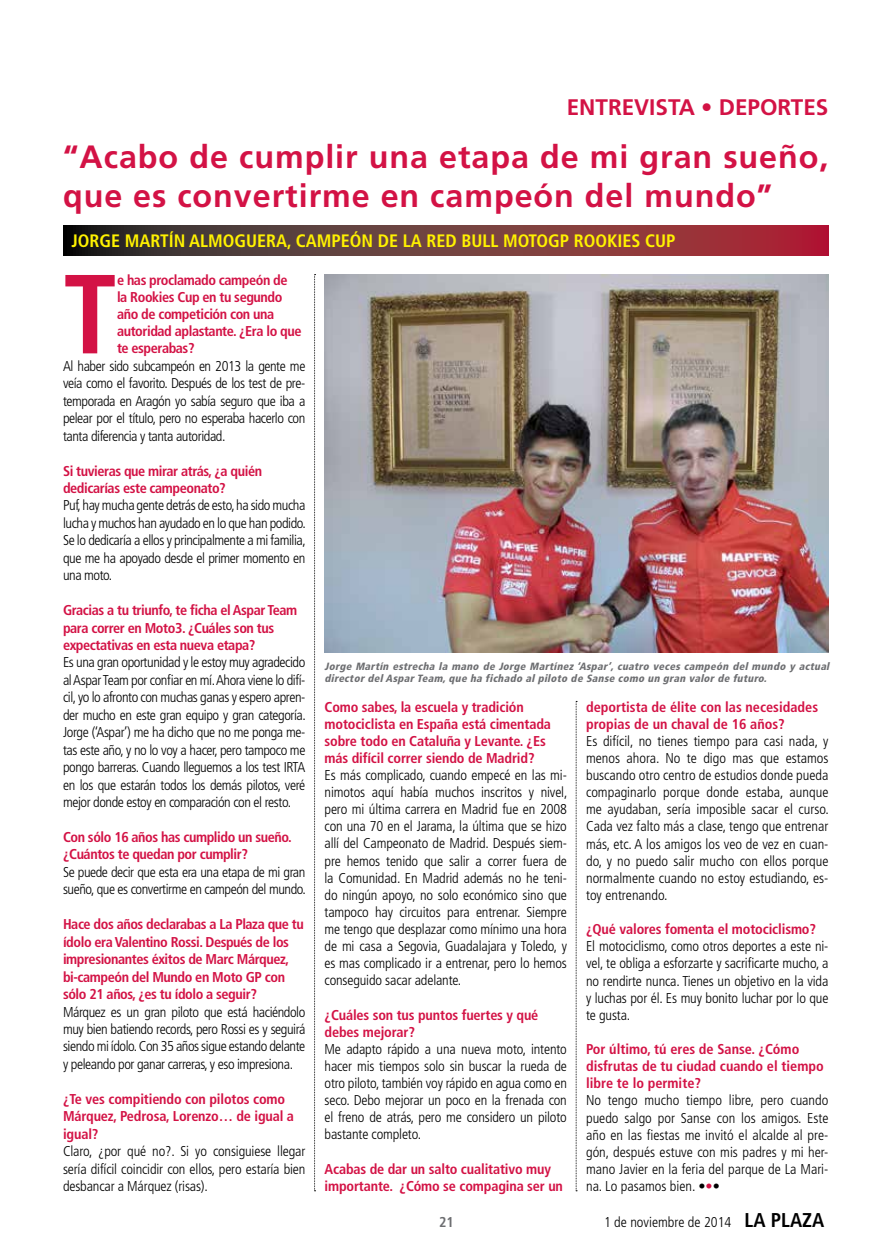
<style>
.page{position:relative;width:893px;height:1255px;background:#fff}
.page>*{position:absolute;margin:0;border:0;box-sizing:border-box;transform-origin:0 0}
.t1{font:700 condensed 112.2px "Frutiger LT Std";color:#d31245}
.t2{font:700 32.25px/38.7px "Frutiger LT Std";letter-spacing:.03em;color:#d31245}
.t3{font:700 22.5px "Frutiger LT Std";color:#d31245}
.t4{font:700 condensed 18px "Frutiger LT Std";color:#fff200}
.t5{font:300 condensed 14.25px/17.1px "Frutiger LT Std";letter-spacing:-.03em;color:#000;text-align:justify}
.t6{font:700 condensed 14.25px/17.4px "Frutiger LT Std";letter-spacing:-.03em;color:#d31245}
.t7{font:700 condensed 14.25px/17.1px "Frutiger LT Std";letter-spacing:-.01em;color:#d31245}
.t8{font:700 condensed 14.25px/17.1px "Frutiger LT Std";color:#d31245}
.t9{font:700 condensed 14.25px "Frutiger LT Std";color:#6d6e71}
.t10{font:italic 900 condensed 10.5px/12px "Frutiger LT Std";color:#6d6e71}
.s1{color:#d31245}
.s2{font-weight:700;font-size:19.95px}
</style>
<div class="page">
<svg style="left:314px;top:274px;width:2px;height:917px"></svg>
<svg style="left:576px;top:701px;width:1px;height:490px"></svg>
<svg style="left:63px;top:225px;width:765px;height:31px;background:#6d3637"></svg>
<img style="left:325px;top:274px;width:503px;height:378px">
<h3 class="t3" style="left:567px;top:94px;width:263px">ENTREVISTA • DEPORTES</h3>
<h2 class="t2" style="left:63px;top:137px;width:767px">“Acabo de cumplir una etapa de mi gran sueño, que es convertirme en campeón del mundo”</h2>
<p class="t4" style="left:72px;top:230px;width:65px">JORGE MART</p>
<p class="t4" style="left:169px;top:230px;width:33px">ÍN ALMO</p>
<p class="t4" style="left:234px;top:230px;width:118px">GUERA, CAMPEÓN</p>
<p class="t4" style="left:378px;top:230px;width:137px">DELA RED BULL MOTO</p>
<p class="t4" style="left:548px;top:230px;width:38px">GP ROO</p>
<p class="t4" style="left:607px;top:230px;width:70px">KIES CUP</p>
<h1 class="t1" style="left:63px;top:248px;width:51px">T</h1>
<p class="t6" style="left:117px;top:271px;width:186px">e has proclamado campeón de la Rookies Cup en tu segundo año de competición con una autoridad aplastante. ¿Era lo que te esperabas?</p>
<p class="t5" style="left:63px;top:357px;width:244px">Al haber sido subcampeón en 2013 la gente me veía como el favorito. Después de los test de pre&shy;temporada en Aragón yo sabía seguro que iba a pelear por el título, pero no esperaba hacerlo con tanta diferencia y tanta autoridad.</p>
<p class="t6" style="left:63px;top:462px;width:201px">Si tuvieras que mirar atrás, ¿a quién dedicarías este campeonato?</p>
<p class="t5" style="left:63px;top:497px;width:244px">Puf, hay mucha gente detrás de esto, ha sido mucha lucha y muchos han ayudado en lo que han podido.<br>Se lo dedicaría a ellos y principalmente a mi familia, que me ha apoyado desde el primer momento en una moto.</p>
<p class="t6" style="left:63px;top:601px;width:236px">Gracias a tu triunfo, te ficha el Aspar Team para correr en Moto3. ¿Cuáles son tus expectativas en esta nueva etapa?</p>
<p class="t5" style="left:63px;top:654px;width:244px;text-align:left">Es una gran oportunidad y le estoy muy agradecido al Aspar Team por confiar en mí. Ahora viene lo difí&shy;cil, yo lo afronto con muchas ganas y espero apren&shy;der mucho en este gran equipo y gran categoría.<br>Jorge (‘Aspar’) me ha dicho que no me ponga me&shy;tas este año, y no lo voy a hacer, pero tampoco me pongo barreras. Cuando lleguemos a los test IRTA<br>en los que estarán todos los demás pilotos, veré mejor donde estoy en comparación con el resto.</p>
<p class="t6" style="left:63px;top:828px;width:230px">Con sólo 16 años has cumplido un sueño. ¿Cuántos te quedan por cumplir?</p>
<p class="t5" style="left:63px;top:863px;width:244px">Se puede decir que esta era una etapa de mi gran sueño, que es convertirme en campeón del mundo.</p>
<p class="t6" style="left:63px;top:915px;width:242px">Hace dos años declarabas a La Plaza que tu ídolo era Valentino Rossi. Después de los impresionantes éxitos de Marc Márquez, bi-campeón del Mundo en Moto GP con sólo 21 años, ¿es tu ídolo a seguir?</p>
<p class="t5" style="left:63px;top:1003px;width:244px">Márquez es un gran piloto que está haciéndolo muy bien batiendo records, pero Rossi es y seguirá siendo mi ídolo. Con 35 años sigue estando delante y peleando por ganar carreras, y eso impresiona.</p>
<p class="t7" style="left:63px;top:1090px;width:232px">¿Te ves compitiendo con pilotos como<br>Márquez, Pedrosa, Lorenzo… de igual a igual?</p>
<p class="t5" style="left:63px;top:1142px;width:244px">Claro, ¿por qué no?. Si yo consiguiese llegar sería difícil coincidir con ellos, pero estaría bien desbancar a Márquez (risas).</p>
<p class="t10" style="left:325px;top:660px;width:509px">Jorge Martín estrecha la mano de Jorge Martínez ‘Aspar’, cuatro veces campeón del mundo y actual director delAspar Team,que ha fichado al piloto de Sanse como un gran valor de futuro.</p>
<p class="t7" style="left:325px;top:698px;width:228px">Como sabes, la escuela y tradición motociclista en España está cimentada sobre todo en Cataluña y Levante. ¿Es más difícil correr siendo de Madrid?</p>
<p class="t5" style="left:325px;top:766px;width:244px">Es más complicado, cuando empecé en las mi&shy;nimotos aquí había muchos inscritos y nivel, pero mi última carrera en Madrid fue en 2008 con una 70 en el Jarama, la última que se hizo allí del Campeonato de Madrid. Después siem&shy;pre hemos tenido que salir a correr fuera de la Comunidad. En Madrid además no he teni&shy;do ningún apoyo, no solo económico sino que tampoco hay circuitos para entrenar. Siempre me tengo que desplazar como mínimo una hora de mi casa a Segovia, Guadalajara y Toledo, y es mas complicado ir a entrenar, pero lo hemos conseguido sacar adelante.</p>
<p class="t7" style="left:325px;top:1006px;width:215px">¿Cuáles son tus puntos fuertes y qué debes mejorar?</p>
<p class="t5" style="left:325px;top:1040px;width:244px">Me adapto rápido a una nueva moto, intento hacer mis tiempos solo sin buscar la rueda de otro piloto, también voy rápido en agua como en seco. Debo mejorar un poco en la frenada con el freno de atrás, pero me considero un piloto bastante completo.</p>
<p class="t7" style="left:325px;top:1159px;width:240px">Acabas de dar un salto cualitativo muy importante. ¿Cómo se compagina ser un</p>
<p class="t8" style="left:586px;top:698px;width:234px">deportista de élite con las necesidades propias de un chaval de 16 años?</p>
<p class="t5" style="left:586px;top:732px;width:244px">Es difícil, no tienes tiempo para casi nada, y menos ahora. No te digo mas que estamos buscando otro centro de estudios donde pueda compaginarlo porque donde estaba, aunque me ayudaban, sería imposible sacar el curso.<br>Cada vez falto más a clase, tengo que entrenar más, etc. A los amigos los veo de vez en cuan&shy;do, y no puedo salir mucho con ellos porque normalmente cuando no estoy estudiando, es&shy;toy entrenando.</p>
<p class="t7" style="left:586px;top:920px;width:231px">¿Qué valores fomenta el motociclismo?</p>
<p class="t5" style="left:586px;top:938px;width:244px">El motociclismo, como otros deportes a este ni&shy;vel, te obliga a esforzarte y sacrificarte mucho, a no rendirte nunca. Tienes un objetivo en la vida y luchas por él. Es muy bonito luchar por lo que te gusta.</p>
<p class="t8" style="left:586px;top:1040px;width:239px">Por último, tú eres de Sanse. ¿Cómo disfrutas de tu ciudad cuando el tiempo libre te lo permite?</p>
<p class="t5" style="left:586px;top:1092px;width:244px">No tengo mucho tiempo libre, pero cuando puedo salgo por Sanse con los amigos. Este año en las fiestas me invitó el alcalde al pre&shy;gón, después estuve con mis padres y mi her&shy;mano Javier en la feria del parque de La Mari&shy;na. Lo pasamos bien. •<span class="s1">•</span>•</p>
<p class="t9" style="left:439px;top:1213px;width:16px">21</p>
<p class="t5" style="left:604px;top:1213px;width:222px">1 de noviembre de 2014 <span class="s2">LA PLAZA</span></p>
</div>
